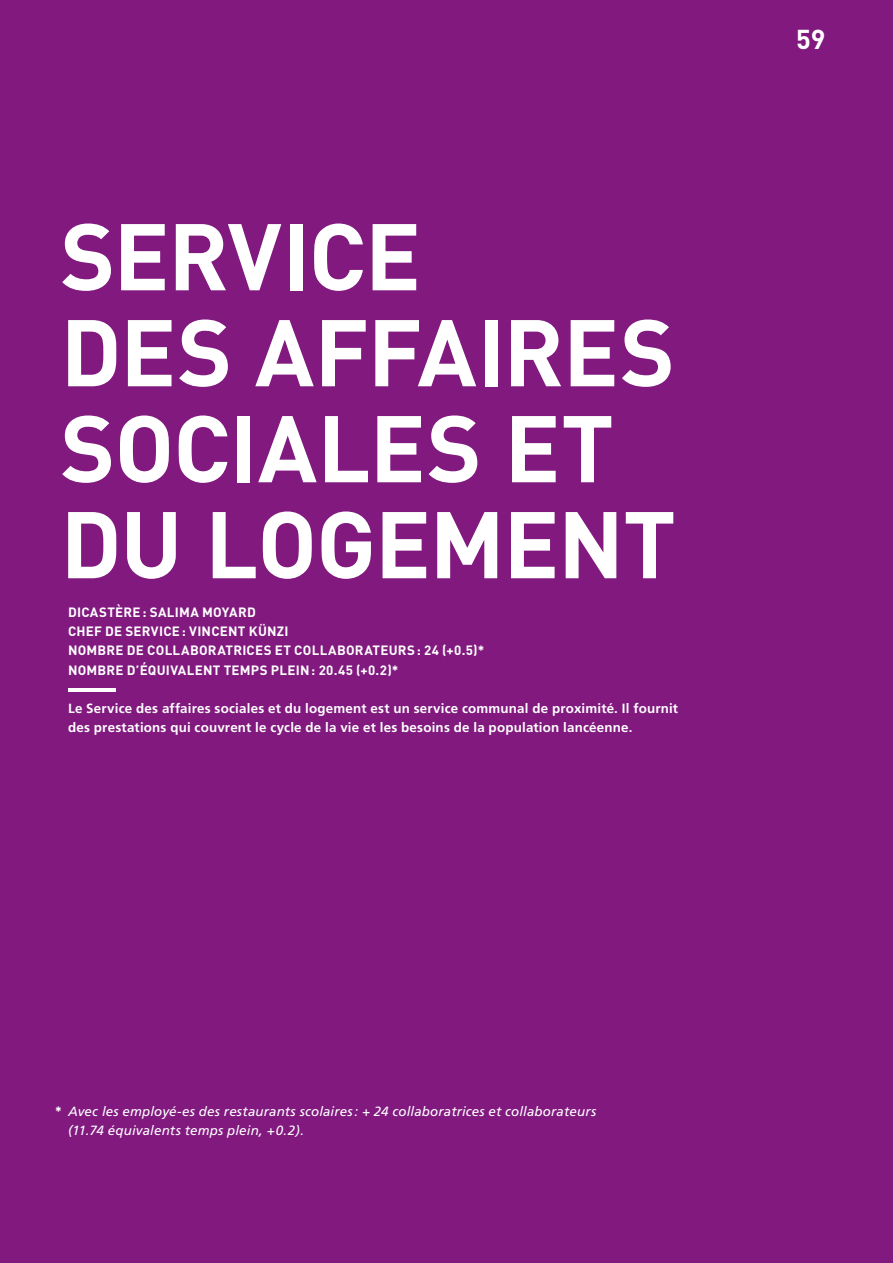
<style>
.page{position:relative;width:893px;height:1263px;background:#81197f}
.page>*{position:absolute;margin:0;border:0;box-sizing:border-box;transform-origin:0 0}
.t1{font:700 93px/96px "DIN";letter-spacing:-.015em;color:#fff}
.t2{font:700 27px "DIN";color:#fff}
.t3{font:700 13.35px/19.2px "Frutiger";letter-spacing:.015em;color:#fff}
.t4{font:700 13.35px/19.2px "DIN";letter-spacing:.02em;color:#fff}
.t5{font:italic 13.35px/19.2px "Frutiger";letter-spacing:.01em;color:#fff}
.s1{font-family:"DIN";font-weight:700;font-style:normal}
</style>
<div class="page">
<hr style="left:68px;top:688px;width:48px;height:4px;background:#fff">
<h1 class="t1" style="left:60px;top:205px;width:617px">SERVICE<br>DES AFFAIRES<br>SOCIALES ET<br>DU LOGEMENT</h1>
<p class="t4" style="left:68px;top:602px;width:418px">DICASTÈRE: SALIMA MOYARD<br>CHEF DE SERVICE: VINCENT KÜNZI<br>NOMBRE DE COLLABORATRICES ET COLLABORATEURS: 24 (+0.5)* NOMBRE D’ÉQUIVALENT TEMPS PLEIN: 20.45 (+0.2)*</p>
<p class="t3" style="left:68px;top:699px;width:611px">Le Service des affaires sociales et du logement est un service communal de proximité. Il fournit des prestations qui couvrent le cycle de la vie et les besoins de la population lancéenne.</p>
<h2 class="t2" style="left:796px;top:22px;width:31px">59</h2>
<p class="t5" style="left:68px;top:1102px;width:530px;text-indent:-13px"><span class="s1">*</span> Avec les employé-es des restaurants scolaires: + 24 collaboratrices et collaborateurs (11.74 équivalents temps plein, +0.2).</p>
</div>
